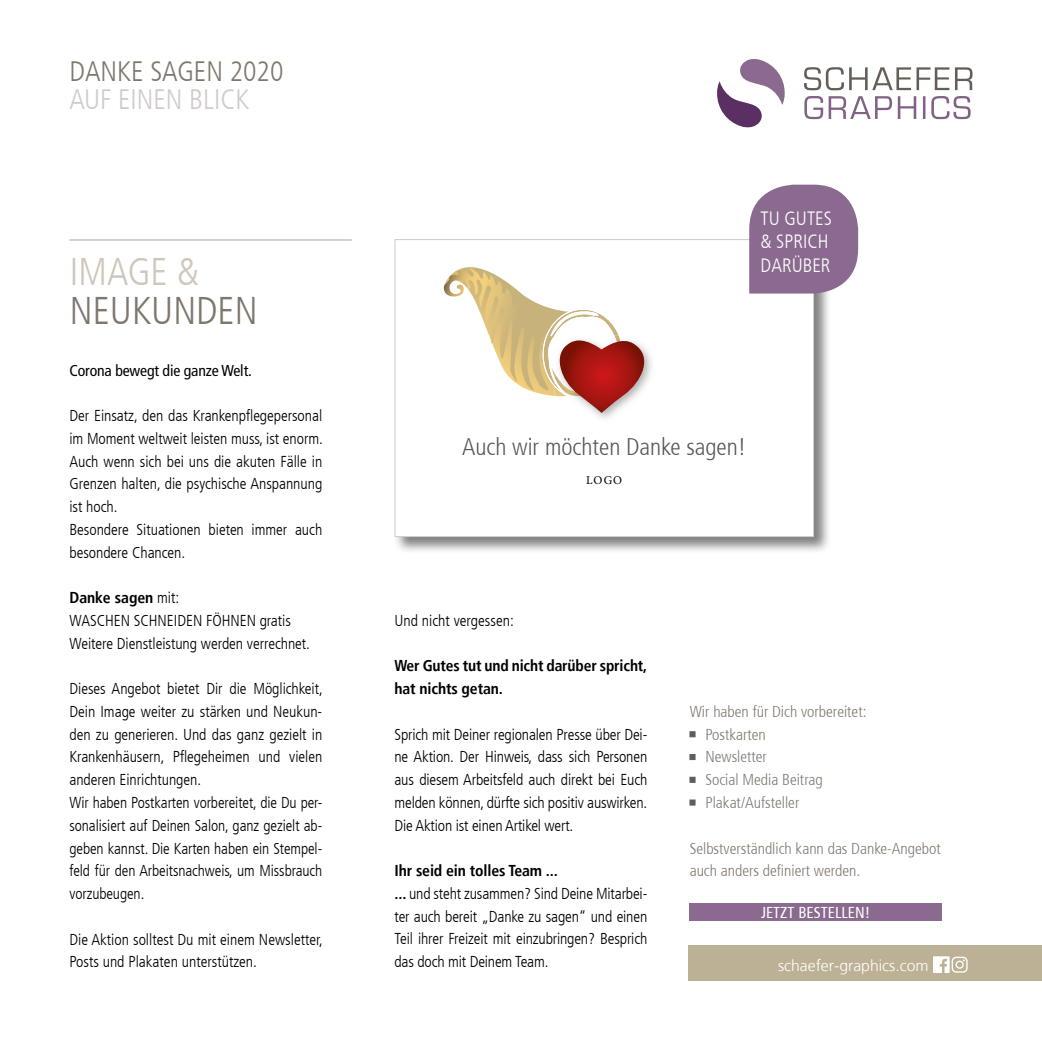
<style>
.page{position:relative;width:1042px;height:1042px;background:#fff}
.page>*{position:absolute;margin:0;border:0;box-sizing:border-box;transform-origin:0 0}
.t1{font:300 condensed 38.5px "Frutiger LT";color:#7e776e}
.t2{font:300 condensed 38.5px "Frutiger LT";color:#cec7bd}
.t3{font:300 condensed 28px "Frutiger LT";color:#7e776e}
.t4{font:300 condensed 28px "Frutiger LT";color:#d0cbc9}
.t5{font:300 condensed 23.97px "Frutiger 47";color:#575756}
.t6{font:300 condensed 19.25px/23.1px "Frutiger LT";color:#fff}
.t7{font:300 condensed 15.75px/22.8px "Frutiger LT";letter-spacing:-.005em;color:#000}
.t8{font:300 condensed 15.75px/22.8px "Frutiger 47";color:#7e776e}
.t9{font:700 condensed 15.75px/22.8px "Frutiger LT";letter-spacing:-.01em;color:#000}
.t10{font:condensed 15.75px "Frutiger LT";letter-spacing:-.01em;color:#000}
.t11{font:300 15.75px "Frutiger LT";color:#fff}
.t12{font:condensed 15.75px "Frutiger 57";color:#fff}
.t13{font:11.9px "Minion Pro";color:#000}
.s1{font-weight:700}
</style>
<div class="page">
<svg style="left:717px;top:59px;width:68px;height:69px"></svg>
<svg style="left:804px;top:96px;width:166px;height:23px"></svg>
<svg style="left:804px;top:67px;width:168px;height:23px"></svg>
<div style="left:689px;top:945px;width:353px;height:36px;background:#bdb195"></div>
<svg style="left:933px;top:956px;width:34px;height:17px"></svg>
<div style="left:393px;top:238px;width:439px;height:317px;background:#000;opacity:.5"></div>
<div style="left:395px;top:240px;width:418px;height:296px;background:#fff"></div>
<svg style="left:443px;top:267px;width:211px;height:146px"></svg>
<div style="left:394px;top:239px;width:420px;height:298px;border:1px solid #d0cbc9"></div>
<svg style="left:749px;top:185px;width:109px;height:108px;background:#95789a"></svg>
<hr style="left:69px;top:239px;width:283px;height:2px;background:#d0cbc9">
<svg style="left:690px;top:731px;width:5px;height:6px"></svg>
<svg style="left:690px;top:754px;width:5px;height:6px"></svg>
<svg style="left:690px;top:777px;width:5px;height:5px"></svg>
<svg style="left:690px;top:800px;width:5px;height:5px"></svg>
<div style="left:690px;top:903px;width:252px;height:18px;background:#8a6a8f"></div>
<h2 class="t3" style="left:69px;top:55px;width:216px">DANKE SAGEN 2020</h2>
<h2 class="t4" style="left:69px;top:83px;width:181px">AUF EINEN BLICK</h2>
<h1 class="t2" style="left:70px;top:250px;width:131px">IMAGE &amp;</h1>
<h1 class="t1" style="left:70px;top:288px;width:189px">NEUKUNDEN</h1>
<p class="t10" style="left:69px;top:361px;width:184px">Corona bewegt die ganze Welt.</p>
<p class="t7" style="left:69px;top:404px;width:255px">Der Einsatz, den das Krankenpflegepersonal im Moment weltweit leisten muss, ist enorm.<br>Auch wenn sich bei uns die akuten Fälle in Grenzen halten, die psychische Anspannung ist hoch.<br>Besondere Situationen bieten immer auch besondere Chancen.</p>
<p class="t7" style="left:69px;top:586px;width:242px"><span class="s1">Danke sagen</span> mit:<br>WASCHEN SCHNEIDEN FÖHNEN gratis<br>Weitere Dienstleistung werden verrechnet.</p>
<p class="t7" style="left:69px;top:677px;width:255px">Dieses Angebot bietet Dir die Möglichkeit, Dein Image weiter zu stärken und Neukun&shy;den zu generieren. Und das ganz gezielt in Krankenhäusern, Pflegeheimen und vielen anderen Einrichtungen.<br>Wir haben Postkarten vorbereitet, die Du per&shy;sonalisiert auf Deinen Salon, ganz gezielt ab&shy;geben kannst. Die Karten haben ein Stempel&shy;feld für den Arbeitsnachweis, um Missbrauch vorzubeugen.</p>
<p class="t7" style="left:69px;top:928px;width:255px">Die Aktion solltest Du mit einem Newsletter,<br>Posts und Plakaten unterstützen.</p>
<p class="t6" style="left:760px;top:207px;width:73px">TU GUTES &amp; SPRICH<br>DARÜBER</p>
<h3 class="t5" style="left:462px;top:433px;width:286px">Auch wir möchten Danke sagen!</h3>
<p class="t13" style="left:586px;top:472px;width:37px">LOGO</p>
<p class="t7" style="left:394px;top:609px;width:121px">Und nicht vergessen:</p>
<p class="t9" style="left:394px;top:654px;width:254px">Wer Gutes tut und nicht darüber spricht, hat nichts getan.</p>
<p class="t7" style="left:394px;top:723px;width:254px;text-align:justify">Sprich mit Deiner regionalen Presse über Dei&shy;ne Aktion. Der Hinweis, dass sich Personen aus diesem Arbeitsfeld auch direkt bei Euch melden können, dürfte sich positiv auswirken.<br>Die Aktion ist einen Artikel wert.</p>
<p class="t7" style="left:394px;top:859px;width:254px"><span class="s1">Ihr seid ein tolles Team ...<br>...</span> und steht zusammen? Sind Deine Mitarbei&shy;ter auch bereit „Danke zu sagen“ und einen Teil ihrer Freizeit mit einzubringen? Besprich das doch mit Deinem Team.</p>
<p class="t8" style="left:705px;top:700px;width:163px;text-indent:-16px">Wir haben für Dich vorbereitet:<br>Postkarten<br>Newsletter<br>Social Media Beitrag<br>Plakat/Aufsteller</p>
<p class="t8" style="left:690px;top:837px;width:253px">Selbstverständlich kann das Danke-Angebot auch anders definiert werden.</p>
<p class="t12" style="left:761px;top:903px;width:111px">JETZT BESTELLEN!</p>
<p class="t11" style="left:778px;top:956px;width:152px">schaefer-graphics.com</p>
</div>
